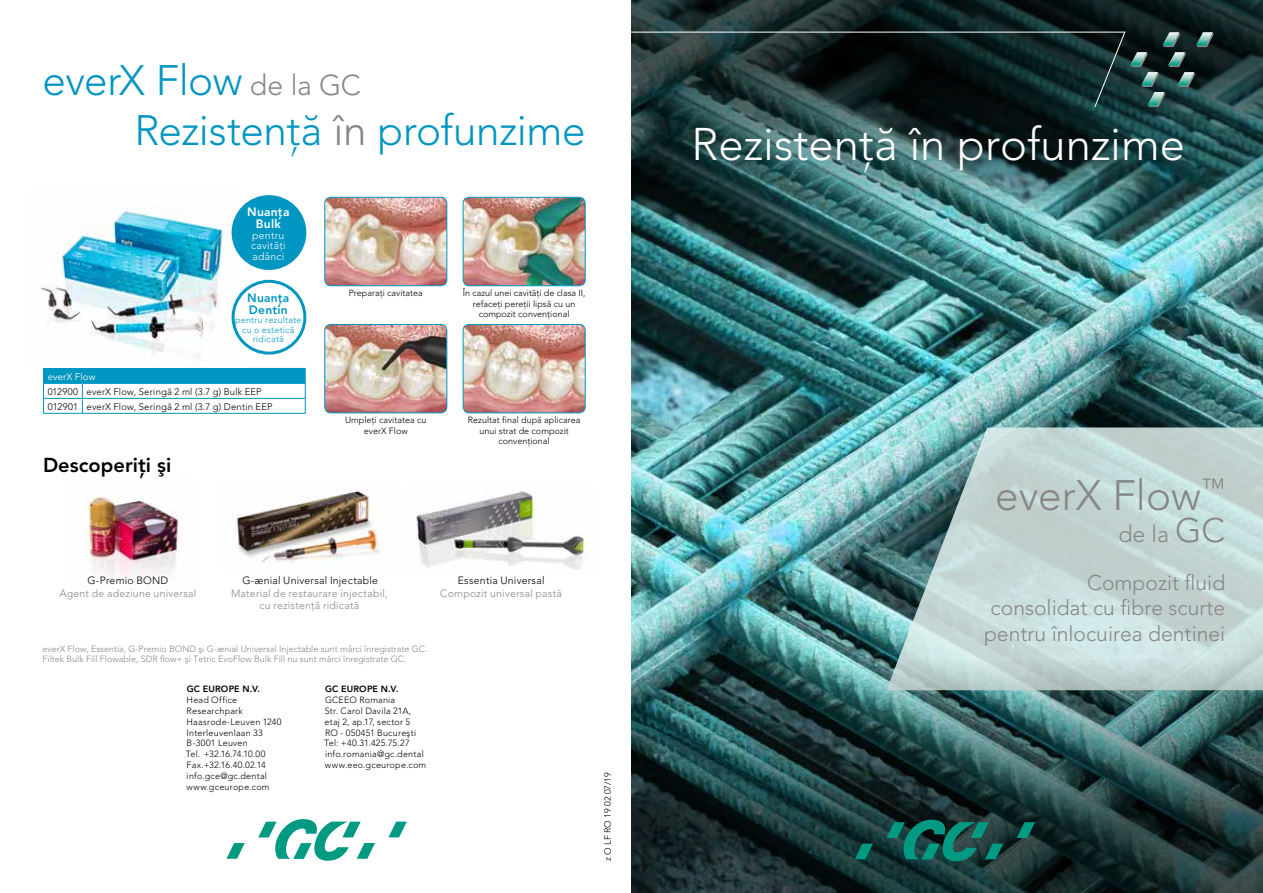
<style>
.page{position:relative;width:1263px;height:893px;background:#fff}
.page>*{position:absolute;margin:0;border:0;box-sizing:border-box;transform-origin:0 0}
.t1{font:300 45.45px "Avenir";color:#fff}
.t2{font:300 42.15px/50.7px "Avenir";letter-spacing:-.01em;color:#0096c2}
.t3{font:300 42.15px "Avenir";color:#878787}
.t4{font:300 23.25px "Avenir";color:#878787}
.t5{font:300 21.15px/25.3px "Avenir";color:#878787;text-align:right}
.t6{font:800 20.1px "Avenir";color:#000}
.t7{font:800 12px/12px "Avenir";letter-spacing:.02em;color:#0096c2}
.t8{font:800 12px/12px "Avenir";letter-spacing:.02em;color:#fff;text-align:center}
.t9{font:300 10.5px/12px "Avenir";letter-spacing:.02em;color:#878787;text-align:center}
.t10{font:300 10.5px "Avenir";letter-spacing:.02em;color:#000}
.t11{font:300 10.5px/10.5px "Avenir";letter-spacing:.025em;color:#fff;text-align:justify}
.t12{font:300 9.45px/15px "Avenir";letter-spacing:.02em;color:#000}
.t13{font:9.45px "Avenir";letter-spacing:.015em;color:#fff}
.t14{font:300 9px/10.8px "Avenir";letter-spacing:.025em;color:#000}
.t15{font:300 9px/10.5px "Avenir";color:#000;text-align:center}
.t16{font:300 9px/10.5px "Avenir";color:#878787}
.t17{font:300 9px/10.5px "Avenir";letter-spacing:.025em;color:#0096c2;text-align:center}
.t18{font:800 9px "Avenir";letter-spacing:.02em;color:#000}
.s1{font-size:28.5px;color:#878787}
.s2{color:#878787}
.s3{font-size:33.75px}
</style>
<div class="page">
<img style="left:40px;top:206px;width:200px;height:147px">
<img style="left:631px;top:0;width:632px;height:893px">
<svg style="left:632px;top:0;width:631px;height:233px"></svg>
<svg style="left:388px;top:822px;width:19px;height:15px"></svg>
<svg style="left:258px;top:819px;width:117px;height:42px"></svg>
<svg style="left:226px;top:843px;width:19px;height:16px"></svg>
<svg style="left:886px;top:427px;width:377px;height:233px;fill:#c2d5d3"></svg>
<svg style="left:631px;top:31px;width:583px;height:77px"></svg>
<svg style="left:632px;top:660px;width:631px;height:233px"></svg>
<img style="left:325px;top:197px;width:122px;height:89px">
<div style="left:324px;top:197px;width:123px;height:89px;border:1px solid #0096c2;border-radius:6px"></div>
<img style="left:463px;top:197px;width:122px;height:89px">
<div style="left:463px;top:197px;width:123px;height:89px;border:1px solid #0096c2;border-radius:6px"></div>
<img style="left:325px;top:324px;width:122px;height:89px">
<div style="left:324px;top:324px;width:123px;height:89px;border:1px solid #0096c2;border-radius:6px"></div>
<img style="left:463px;top:324px;width:122px;height:89px">
<div style="left:463px;top:324px;width:123px;height:89px;border:1px solid #0096c2;border-radius:6px"></div>
<img style="left:236px;top:489px;width:144px;height:75px">
<img style="left:85px;top:493px;width:95px;height:86px">
<svg style="left:1017px;top:822px;width:18px;height:16px"></svg>
<svg style="left:886px;top:820px;width:117px;height:41px"></svg>
<svg style="left:855px;top:843px;width:18px;height:16px"></svg>
<img style="left:416px;top:491px;width:180px;height:78px">
<hr style="left:43px;top:368px;width:39px;height:1px;background:#0096c2">
<hr style="left:82px;top:368px;width:224px;height:1px;background:#0096c2">
<svg style="left:43px;top:369px;width:263px;height:44px"></svg>
<hr style="left:43px;top:413px;width:39px;height:1px;background:#0096c2">
<hr style="left:82px;top:413px;width:224px;height:1px;background:#0096c2">
<div style="left:232px;top:195px;width:74px;height:75px;background:#0096c2;border-radius:50%"></div>
<div style="left:232px;top:280px;width:74px;height:75px;border:3px solid #0096c2;border-radius:50%"></div>
<h2 class="t2" style="left:134px;top:55px;width:453px;text-indent:-92px">everX Flow <span class="s1">de la GC<br></span>Rezistenñã <span class="s2">în</span> profunzime</h2>
<h3 class="t8" style="left:247px;top:207px;width:44px">Nuanña<br>Bulk</h3>
<p class="t11" style="left:251px;top:230px;width:36px">pentru cavitãñi adânci</p>
<h3 class="t7" style="left:247px;top:292px;width:44px">Nuanña<br>Dentin</h3>
<p class="t17" style="left:235px;top:314px;width:68px">pentru rezultate cu o esteticã</p>
<p class="t17" style="left:253px;top:334px;width:33px">ridicatã</p>
<p class="t13" style="left:48px;top:371px;width:49px">everX Flow</p>
<p class="t12" style="left:48px;top:384px;width:226px">012900 everX Flow, Seringã 2 ml (3.7 g) Bulk EEP<br>012901 everX Flow, Seringã 2 ml (3.7 g) Dentin EEP</p>
<h3 class="t6" style="left:43px;top:453px;width:130px">Descoperiñi ºi</h3>
<p class="t15" style="left:349px;top:288px;width:76px">Preparañi cavitatea</p>
<p class="t15" style="left:463px;top:288px;width:124px">În cazul unei cavitãñi de clasa II, refaceñi pereñii lipsã cu un compozit convenñional</p>
<p class="t15" style="left:345px;top:415px;width:83px">Umpleñi cavitatea cu everX Flow</p>
<p class="t15" style="left:468px;top:415px;width:114px">Rezultat final dupã aplicarea unui strat de compozit convenñional</p>
<p class="t10" style="left:87px;top:574px;width:82px">G-Premio BOND</p>
<p class="t9" style="left:59px;top:587px;width:138px">Agent de adeziune universal</p>
<p class="t10" style="left:242px;top:574px;width:137px">G-≥nial Universal Injectable</p>
<p class="t9" style="left:231px;top:587px;width:158px">Material de restaurare injectabil, cu rezistenñã ridicatã</p>
<p class="t16" style="left:43px;top:643px;width:386px">everX Flow, Essentia, G-Premio BOND ºi G-≥nial Universal Injectable sunt mãrci înregistrate GC.<br>Filtek Bulk Fill Flowable, SDR flow+ ºi Tetric EvoFlow Bulk Fill nu sunt mãrci înregistrate GC.</p>
<p class="t18" style="left:187px;top:684px;width:75px">GC EUROPE N.V.</p>
<p class="t14" style="left:186px;top:695px;width:97px">Head Office<br>Researchpark<br>Haasrode-Leuven 1240<br>Interleuvenlaan 33<br>B-3001 Leuven<br>Tel. +32.16.74.10.00<br>Fax.+32.16.40.02.14 info.gce@gc.dental www.gceurope.com</p>
<p class="t18" style="left:325px;top:684px;width:75px">GC EUROPE N.V.</p>
<p class="t14" style="left:324px;top:695px;width:104px">GCEEO Romania<br>Str. Carol Davila 21A, etaj 2, ap.17, sector 5<br>RO - 050451 Bucureºti<br>Tel: +40.31.425.75.27 info.romania@gc.dental www.eeo.gceurope.com</p>
<p class="t10" style="left:458px;top:574px;width:88px">Essentia Universal</p>
<p class="t9" style="left:440px;top:587px;width:123px">Compozit universal pastã</p>
<p class="t15" style="left:603px;top:861px;width:90px;rotate:-90deg">z O LF RO 19 02 07/19</p>
<h1 class="t1" style="left:692px;top:117px;width:495px">Rezistenñã în profunzime</h1>
<h2 class="t3" style="left:995px;top:471px;width:232px">everX Flow<sup>™</sup></h2>
<h3 class="t4" style="left:1118px;top:520px;width:108px">de la <span class="s3">GC</span></h3>
<h3 class="t5" style="left:984px;top:570px;width:243px">Compozit fluid<br>consolidat cu fibre scurte pentru înlocuirea dentinei</h3>
</div>
